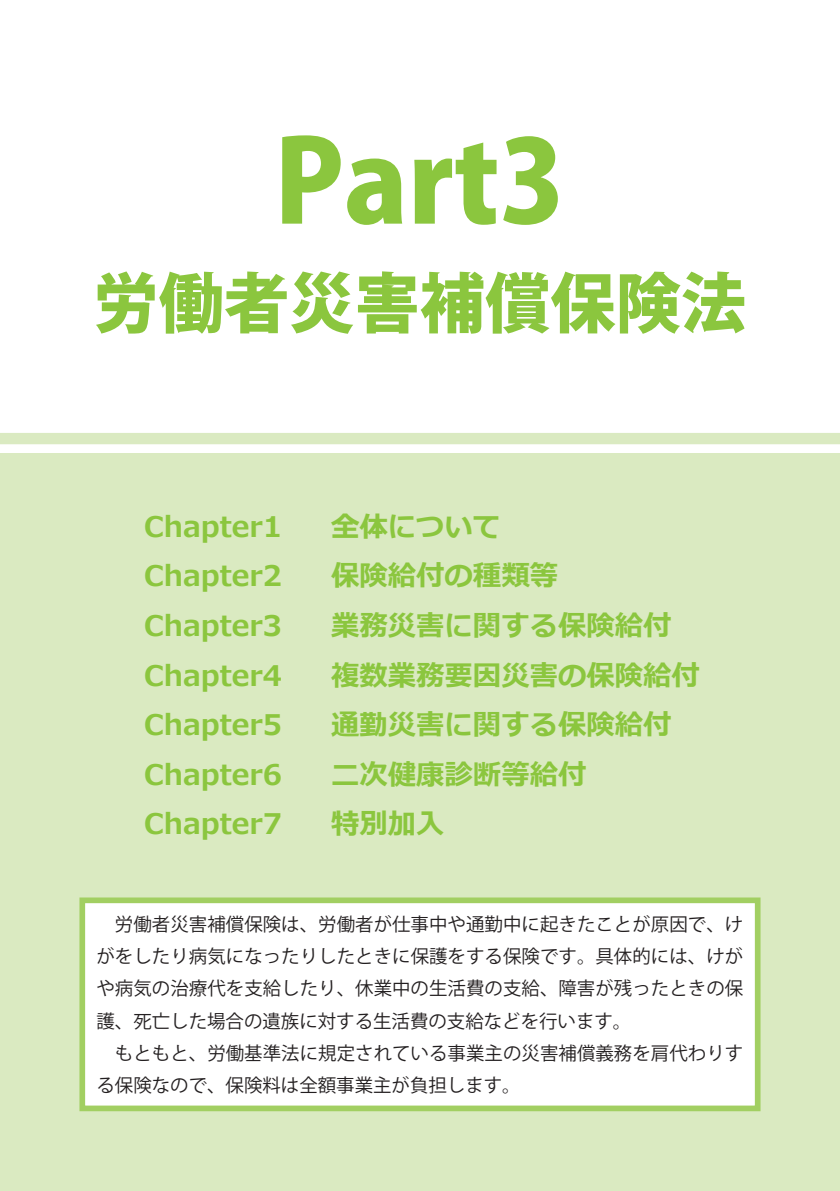
<style>
.page{position:relative;width:840px;height:1191px;background:#fff}
.page>*{position:absolute;margin:0;border:0;box-sizing:border-box;transform-origin:0 0}
.t1{font:800 113.4px "Koz Go Pr 6 N";color:#8bc63e}
.t2{font:800 65.2px "Koz Go Pr 6 N";color:#8bc63e}
.t3{font:700 28.4px/49.6px "Meiryo";color:#8bc63e}
.t4{font:18.4px/32.2px "Koz Go Pr 6 N";color:#231f20}
</style>
<div class="page">
<div style="left:0;top:454px;width:839px;height:737px;background:#daeac1"></div>
<div style="left:0;top:433px;width:839px;height:11px;background:#daeac1"></div>
<div style="left:82px;top:900px;width:675px;height:208px;background:#fff"></div>
<div style="left:79px;top:897px;width:681px;height:214px;border:6px solid #a2cf62"></div>
<h1 class="t1" style="left:274px;top:118px;width:292px">Part3</h1>
<h2 class="t2" style="left:93px;top:267px;width:653px">労働者災害補償保険法</h2>
<h3 class="t3" style="left:144px;top:503px;width:139px;text-align:justify">Chapter1<br>Chapter2<br>Chapter3<br>Chapter4<br>Chapter5<br>Chapter6<br>Chapter7</h3>
<h3 class="t3" style="left:331px;top:503px;width:370px">全体について<br>保険給付の種類等<br>業務災害に関する保険給付複数業務要因災害の保険給付通勤災害に関する保険給付二次健康診断等給付<br>特別加入</h3>
<p class="t4" style="left:96px;top:908px;width:648px">　労働者災害補償保険は、労働者が仕事中や通勤中に起きたことが原因で、けがをしたり病気になったりしたときに保護をする保険です。具体的には、けがや病気の治療代を支給したり、休業中の生活費の支給、障害が残ったときの保護、死亡した場合の遺族に対する生活費の支給などを行います。<br>　もともと、労働基準法に規定されている事業主の災害補償義務を肩代わりする保険なので、保険料は全額事業主が負担します。</p>
</div>
